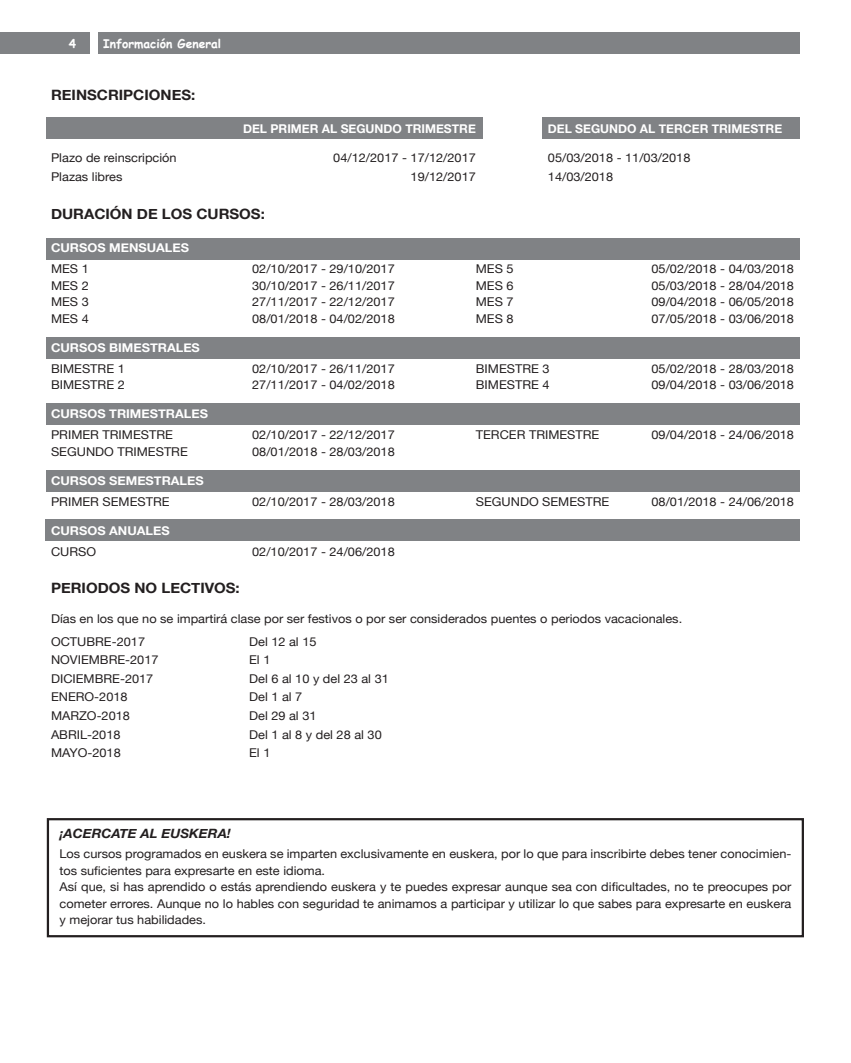
<style>
.page{position:relative;width:851px;height:1063px;background:#fff}
.page>*{position:absolute;margin:0;border:0;box-sizing:border-box;transform-origin:0 0}
.t1{font:700 14.25px "Helvetica Neue";color:#231f20;scale:1.05 1}
.t2{font:italic 700 12.9px "Helvetica Neue";color:#231f20;scale:1.05 1}
.t3{font:12.15px/16.5px "Helvetica Neue";color:#231f20;scale:1.05 1}
.t4{font:700 12.15px "Helvetica Neue";color:#fff;scale:1.05 1}
.t5{font:700 12.15px "Helvetica Neue";color:#fff}
.t6{font:700 12px "Comic Sans MS";color:#fff}
</style>
<div class="page">
<div style="left:45px;top:519px;width:754px;height:22px;background:#808285"></div>
<div style="left:47px;top:470px;width:752px;height:22px;background:#808285"></div>
<div style="left:47px;top:403px;width:752px;height:21px;background:#808285"></div>
<div style="left:47px;top:337px;width:752px;height:21px;background:#808285"></div>
<div style="left:47px;top:238px;width:752px;height:21px;background:#808285"></div>
<div style="left:0;top:33px;width:90px;height:21px;background:#808285"></div>
<div style="left:98px;top:33px;width:701px;height:21px;background:#808285"></div>
<div style="left:47px;top:118px;width:436px;height:21px;background:#808285"></div>
<div style="left:543px;top:118px;width:256px;height:21px;background:#808285"></div>
<div style="left:47px;top:818px;width:756px;height:119px;border:2px solid #231f20"></div>
<p class="t6" style="left:69px;top:35px;width:9px">4</p>
<p class="t6" style="left:103px;top:35px;width:119px">Información General</p>
<p class="t1" style="left:51px;top:82px;width:21px">REINSCRIPCIONES</p>
<p class="t1" style="left:191px;top:82px;width:5px">:</p>
<p class="t5" style="left:243px;top:118px;width:234px">DEL PRIMER AL SEGUNDO TRIMESTRE</p>
<p class="t5" style="left:548px;top:118px;width:236px">DEL SEGUNDO AL TERCER TRIMESTRE</p>
<p class="t3" style="left:51px;top:149px;width:121px">Plazo de reinscripción</p>
<p class="t3" style="left:333px;top:149px;width:137px">04/12/2017 - 17/12/2017</p>
<p class="t3" style="left:548px;top:149px;width:137px">05/03/2018 - 11/03/2018</p>
<p class="t3" style="left:51px;top:168px;width:69px">Plazas libres</p>
<p class="t3" style="left:410px;top:168px;width:64px">19/12/2017</p>
<p class="t3" style="left:548px;top:168px;width:64px">14/03/2018</p>
<p class="t1" style="left:51px;top:201px;width:21px">DURACIÓN</p>
<p class="t1" style="left:137px;top:201px;width:34px">DE LOS</p>
<p class="t1" style="left:196px;top:201px;width:12px">CURSOS</p>
<p class="t1" style="left:261px;top:201px;width:5px">:</p>
<p class="t4" style="left:51px;top:237px;width:133px">CURSOS MENSUALES</p>
<p class="t3" style="left:51px;top:260px;width:37px">MES 1</p>
<p class="t3" style="left:252px;top:260px;width:137px">02/10/2017 - 29/10/2017</p>
<p class="t3" style="left:476px;top:260px;width:37px">MES 5</p>
<p class="t3" style="left:651px;top:260px;width:137px">05/02/2018 - 04/03/2018</p>
<p class="t3" style="left:51px;top:276px;width:37px">MES 2</p>
<p class="t3" style="left:252px;top:276px;width:137px">30/10/2017 - 26/11/2017</p>
<p class="t3" style="left:476px;top:276px;width:37px">MES 6</p>
<p class="t3" style="left:651px;top:276px;width:137px">05/03/2018 - 28/04/2018</p>
<p class="t3" style="left:51px;top:293px;width:37px">MES 3</p>
<p class="t3" style="left:252px;top:293px;width:137px">27/11/2017 - 22/12/2017</p>
<p class="t3" style="left:476px;top:293px;width:37px">MES 7</p>
<p class="t3" style="left:651px;top:293px;width:137px">09/04/2018 - 06/05/2018</p>
<p class="t3" style="left:51px;top:309px;width:37px">MES 4</p>
<p class="t3" style="left:252px;top:309px;width:137px">08/01/2018 - 04/02/2018</p>
<p class="t3" style="left:476px;top:309px;width:37px">MES 8</p>
<p class="t3" style="left:651px;top:309px;width:137px">07/05/2018 - 03/06/2018</p>
<p class="t4" style="left:51px;top:336px;width:143px">CURSOS BIMESTRALES</p>
<p class="t3" style="left:51px;top:359px;width:72px">BIMESTRE 1</p>
<p class="t3" style="left:252px;top:359px;width:137px">02/10/2017 - 26/11/2017</p>
<p class="t3" style="left:476px;top:359px;width:72px">BIMESTRE 3</p>
<p class="t3" style="left:651px;top:359px;width:137px">05/02/2018 - 28/03/2018</p>
<p class="t3" style="left:51px;top:376px;width:72px">BIMESTRE 2</p>
<p class="t3" style="left:252px;top:376px;width:137px">27/11/2017 - 04/02/2018</p>
<p class="t3" style="left:476px;top:376px;width:72px">BIMESTRE 4</p>
<p class="t3" style="left:651px;top:376px;width:137px">09/04/2018 - 03/06/2018</p>
<p class="t4" style="left:51px;top:403px;width:151px">CURSOS TRIMESTRALES</p>
<p class="t3" style="left:51px;top:426px;width:118px">PRIMER TRIMESTRE</p>
<p class="t3" style="left:252px;top:426px;width:137px">02/10/2017 - 22/12/2017</p>
<p class="t3" style="left:476px;top:426px;width:119px">TERCER TRIMESTRE</p>
<p class="t3" style="left:651px;top:426px;width:137px">09/04/2018 - 24/06/2018</p>
<p class="t3" style="left:51px;top:442px;width:132px">SEGUNDO TRIMESTRE</p>
<p class="t3" style="left:252px;top:442px;width:137px">08/01/2018 - 28/03/2018</p>
<p class="t4" style="left:51px;top:469px;width:147px">CURSOS SEMESTRALES</p>
<p class="t3" style="left:51px;top:492px;width:114px">PRIMER SEMESTRE</p>
<p class="t3" style="left:252px;top:492px;width:137px">02/10/2017 - 28/03/2018</p>
<p class="t3" style="left:476px;top:492px;width:129px">SEGUNDO SEMESTRE</p>
<p class="t3" style="left:651px;top:492px;width:137px">08/01/2018 - 24/06/2018</p>
<p class="t4" style="left:51px;top:519px;width:114px">CURSOS ANUALES</p>
<p class="t3" style="left:51px;top:542px;width:44px">CURSO</p>
<p class="t3" style="left:252px;top:542px;width:137px">02/10/2017 - 24/06/2018</p>
<p class="t1" style="left:51px;top:575px;width:20px">PERIODOS</p>
<p class="t1" style="left:134px;top:575px;width:36px">NO LECTIVOS</p>
<p class="t1" style="left:235px;top:575px;width:5px">:</p>
<p class="t3" style="left:51px;top:606px;width:602px;line-height:23px">Días en los que no se impartirá clase por ser festivos o por ser considerados puentes o periodos vacacionales.<br>OCTUBRE-2017</p>
<p class="t3" style="left:249px;top:632px;width:66px">Del 12 al 15</p>
<p class="t3" style="left:51px;top:651px;width:104px">NOVIEMBRE-2017</p>
<p class="t3" style="left:249px;top:651px;width:22px">El 1</p>
<p class="t3" style="left:51px;top:669px;width:99px">DICIEMBRE-2017</p>
<p class="t3" style="left:249px;top:669px;width:134px">Del 6 al 10 y del 23 al 31</p>
<p class="t3" style="left:51px;top:688px;width:74px">ENERO-2018</p>
<p class="t3" style="left:249px;top:688px;width:52px">Del 1 al 7</p>
<p class="t3" style="left:51px;top:707px;width:77px">MARZO-2018</p>
<p class="t3" style="left:249px;top:707px;width:66px">Del 29 al 31</p>
<p class="t3" style="left:51px;top:725px;width:68px">ABRIL-2018</p>
<p class="t3" style="left:249px;top:725px;width:128px">Del 1 al 8 y del 28 al 30</p>
<p class="t3" style="left:51px;top:744px;width:68px">MAYO-2018</p>
<p class="t3" style="left:249px;top:744px;width:22px">El 1</p>
<p class="t2" style="left:60px;top:823px;width:165px">¡ACERCATE AL EUSKERA!</p>
<p class="t3" style="left:60px;top:845px;width:698px">Los cursos programados en euskera se imparten exclusivamente en euskera, por lo que para inscribirte debes tener conocimien&shy;tos suficientes para expresarte en este idioma.<br>Así que, si has aprendido o estás aprendiendo euskera y te puedes expresar aunque sea con dificultades, no te preocupes por cometer errores. Aunque no lo hables con seguridad te animamos a participar y utilizar lo que sabes para expresarte en euskera y mejorar tus habilidades.</p>
</div>
